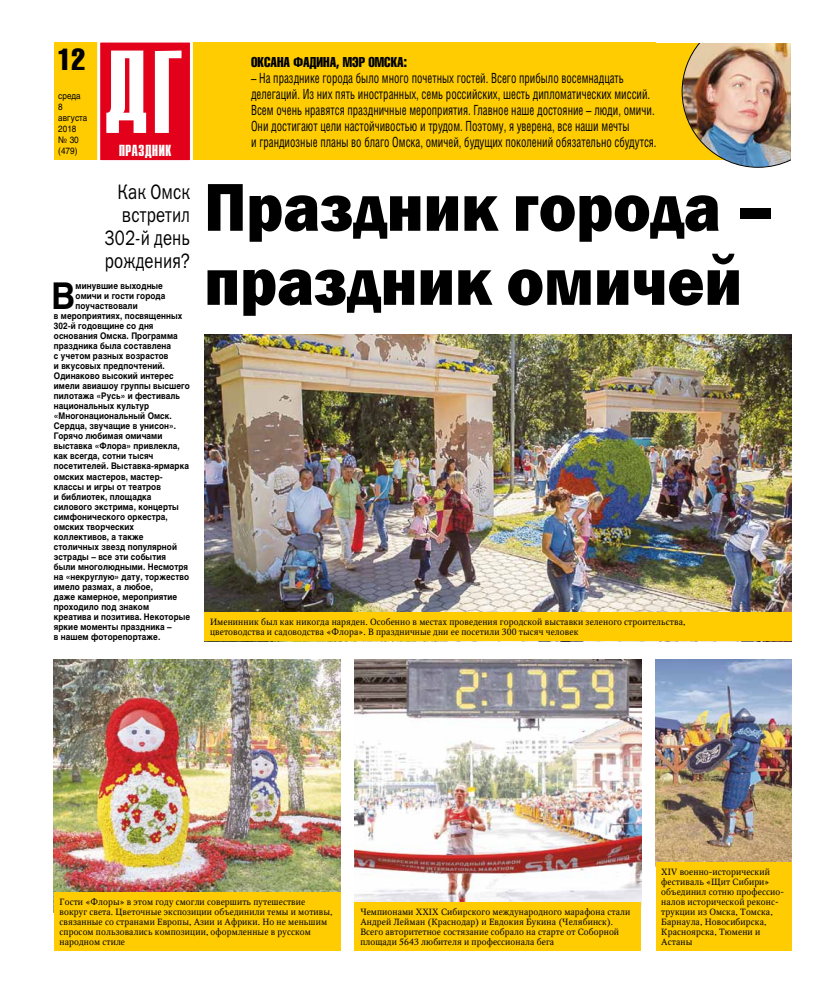
<style>
.page{position:relative;width:820px;height:993px;background:#fff}
.page>*{position:absolute;margin:0;border:0;box-sizing:border-box;transform-origin:0 0}
.t1{font:800 70px/74px "Franklin Gothic";color:#000;scale:.9 1}
.t2{font:700 36.5px "Helios";color:#000;scale:.9 1}
.t3{font:30px "Helios Compressed";color:#000}
.t4{font:21px/23px "Franklin Gothic Book C";letter-spacing:.01em;color:#000;text-align:right;scale:.8 1}
.t5{font:700 16px "Compact C";color:#fff}
.t6{font:14px/16px "Helios Cond";color:#000;scale:.8 1}
.t7{font:14px "Helios Compressed";color:#000}
.t8{font:700 9px "Helios";letter-spacing:.01em;color:#000;scale:.9 1}
.t9{font:9px/10px "Octava";letter-spacing:.01em;color:#000}
.t10{font:9px/11px "Helios";color:#000;scale:.9 1}
</style>
<div class="page">
<div style="left:54px;top:43px;width:737px;height:117px;background:#fecc00"></div>
<img style="left:204px;top:334px;width:587px;height:278px">
<img style="left:681px;top:43px;width:110px;height:125px">
<svg style="left:96px;top:42px;width:98px;height:119px;background:#ed6772"></svg>
<img style="left:54px;top:659px;width:286px;height:232px">
<img style="left:354px;top:659px;width:287px;height:242px">
<img style="left:655px;top:659px;width:136px;height:202px">
<div style="left:204px;top:612px;width:587px;height:28px;background:#fecc00"></div>
<div style="left:54px;top:891px;width:286px;height:59px;background:#fecc00"></div>
<div style="left:354px;top:901px;width:287px;height:49px;background:#fecc00"></div>
<div style="left:655px;top:861px;width:136px;height:89px;background:#fecc00"></div>
<h3 class="t3" style="left:57px;top:42px;width:29px">12</h3>
<h3 class="t7" style="left:251px;top:54px;width:157px">Оксана Фадина, мэр Омска:</h3>
<p class="t6" style="left:251px;top:70px;width:508px">– На празднике города было много почетных гостей. Всего прибыло восемнадцать делегаций. Из них пять иностранных, семь российских, шесть дипломатических миссий.<br>Всем очень нравятся праздничные мероприятия. Главное наше достояние – люди, омичи.<br>Они достигают цели настойчивостью и трудом. Поэтому, я уверена, все наши мечты<br>и грандиозные планы во благо Омска, омичей, будущих поколений обязательно сбудутся.</p>
<p class="t10" style="left:58px;top:90px;width:34px">среда<br>8 августа<br>2018 № 30 (479)</p>
<h3 class="t5" style="left:119px;top:142px;width:54px">праздник</h3>
<h3 class="t4" style="left:104px;top:180px;width:108px">Как Омск встретил<br>302-й день рождения?</h3>
<h2 class="t2" style="left:52px;top:275px;width:28px">В</h2>
<p class="t8" style="left:75px;top:281px;width:99px">минувшие выходные</p>
<p class="t8" style="left:75px;top:291px;width:101px">омичи и гости города</p>
<p class="t8" style="left:75px;top:301px;width:70px">поучаствовали</p>
<p class="t8" style="left:54px;top:311px;width:144px">в мероприятиях, посвященных</p>
<p class="t8" style="left:54px;top:321px;width:112px">302-й годовщине со дня</p>
<p class="t8" style="left:54px;top:331px;width:139px">основания Омска. Программа</p>
<p class="t8" style="left:54px;top:341px;width:132px">праздника была составлена</p>
<p class="t8" style="left:54px;top:351px;width:129px">с учетом разных возрастов</p>
<p class="t8" style="left:54px;top:361px;width:125px">и вкусовых предпочтений.</p>
<p class="t8" style="left:54px;top:371px;width:135px">Одинаково высокий интерес</p>
<p class="t8" style="left:54px;top:381px;width:153px">имели авиашоу группы высшего</p>
<p class="t8" style="left:54px;top:391px;width:142px">пилотажа «Русь» и фестиваль</p>
<p class="t8" style="left:54px;top:401px;width:107px">национальных культур</p>
<p class="t8" style="left:54px;top:411px;width:132px">«Многонациональный Омск.</p>
<p class="t8" style="left:54px;top:421px;width:137px">Сердца, звучащие в унисон».</p>
<p class="t8" style="left:54px;top:431px;width:122px">Горячо любимая омичами</p>
<p class="t8" style="left:54px;top:441px;width:141px">выставка «Флора» привлекла,</p>
<p class="t8" style="left:54px;top:451px;width:112px">как всегда, сотни тысяч</p>
<p class="t8" style="left:54px;top:461px;width:151px">посетителей. Выставка-ярмарка</p>
<p class="t8" style="left:54px;top:471px;width:122px">омских мастеров, мастер-</p>
<p class="t8" style="left:54px;top:481px;width:120px">классы и игры от театров</p>
<p class="t8" style="left:54px;top:491px;width:110px">и библиотек, площадка</p>
<p class="t8" style="left:54px;top:501px;width:140px">силового экстрима, концерты</p>
<p class="t8" style="left:54px;top:511px;width:128px">симфонического оркестра,</p>
<p class="t8" style="left:54px;top:521px;width:90px">омских творческих</p>
<p class="t8" style="left:54px;top:531px;width:101px">коллективов, а также</p>
<p class="t8" style="left:54px;top:541px;width:138px">столичных звезд популярной</p>
<p class="t8" style="left:54px;top:551px;width:126px">эстрады – все эти события</p>
<p class="t8" style="left:54px;top:561px;width:151px">были многолюдными. Несмотря</p>
<p class="t8" style="left:54px;top:571px;width:152px">на «некруглую» дату, торжество</p>
<p class="t8" style="left:54px;top:581px;width:112px">имело размах, а любое,</p>
<p class="t8" style="left:54px;top:591px;width:139px">даже камерное, мероприятие</p>
<p class="t8" style="left:54px;top:601px;width:107px">проходило под знаком</p>
<p class="t8" style="left:54px;top:611px;width:153px">креатива и позитива. Некоторые</p>
<p class="t8" style="left:54px;top:621px;width:132px">яркие моменты праздника –</p>
<p class="t8" style="left:54px;top:631px;width:120px">в нашем фоторепортаже.</p>
<h1 class="t1" style="left:204px;top:170px;width:633px">Праздник города – праздник омичей</h1>
<p class="t9" style="left:210px;top:617px;width:477px">Именинник был как никогда наряден. Особенно в местах проведения городской выставки зеленого строительства, цветоводства и садоводства «Флора». В праздничные дни ее посетили 300 тысяч человек</p>
<p class="t9" style="left:60px;top:896px;width:274px">Гости «Флоры» в этом году смогли совершить путешествие вокруг света. Цветочные экспозиции объединили темы и мотивы, связанные со странами Европы, Азии и Африки. Но не меньшим спросом пользовались композиции, оформленные в русском народном стиле</p>
<p class="t9" style="left:360px;top:906px;width:271px">Чемпионами XXIX Сибирского международного марафона стали Андрей Лейман (Краснодар) и Евдокия Букина (Челябинск).<br>Всего авторитетное состязание собрало на старте от Соборной площади 5643 любителя и профессионала бега</p>
<p class="t9" style="left:661px;top:866px;width:124px">XIV военно-исторический фестиваль «Щит Сибири» объединил сотню профессио&shy;налов исторической реконс&shy;трукции из Омска, Томска,<br>Барнаула, Новосибирска,<br>Красноярска, Тюмени и<br>Астаны</p>
</div>
